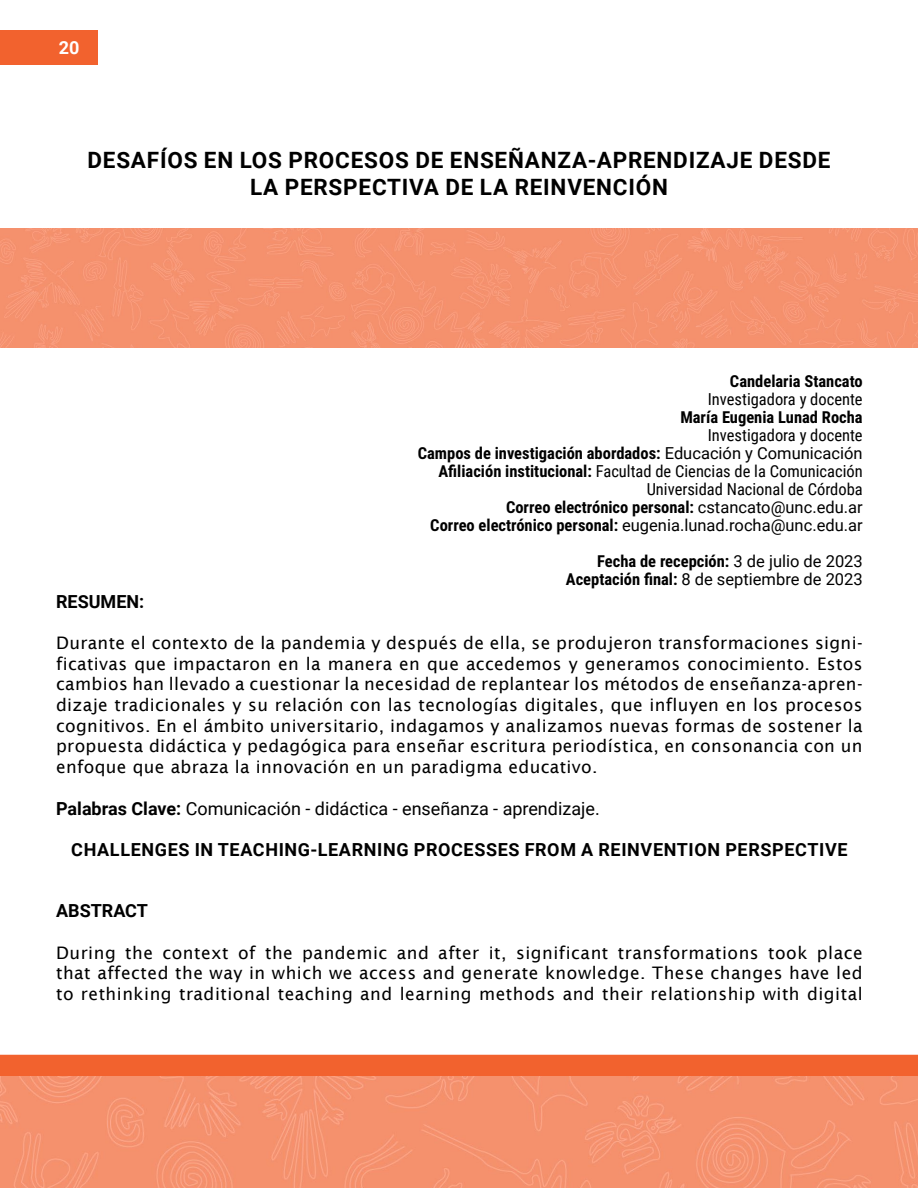
<style>
.page{position:relative;width:918px;height:1188px;background:#fff}
.page>*{position:absolute;margin:0;border:0;box-sizing:border-box;transform-origin:0 0}
.t1{font:700 22.5px/27px "Roboto";letter-spacing:.035em;color:#000;text-align:center}
.t2{font:700 18px "Roboto";letter-spacing:.035em;color:#000}
.t3{font:18px "Roboto";color:#000}
.t4{font:700 18px "Roboto";color:#000}
.t5{font:700 18px "Roboto";color:#fff}
.t6{font:17.25px/20.7px "Lucida Sans";letter-spacing:.025em;color:#000;text-align:justify}
.t7{font:16.5px/18px "Roboto Condensed";color:#000;text-align:right}
.t8{font:16.5px "Roboto";color:#000}
.t9{font:700 16.5px "Roboto Condensed";color:#000}
.s1{font-weight:700}
.s2{font-family:"Roboto"}
.s3{font-family:"Roboto Condensed";font-weight:700}
.s4{font-family:"Roboto";font-weight:400}
</style>
<div class="page">
<div style="left:0;top:30px;width:97px;height:34px;background:#f2622e"></div>
<div style="left:0;top:1055px;width:918px;height:22px;background:#f2622e"></div>
<img style="left:0;top:1077px;width:918px;height:111px">
<img style="left:0;top:229px;width:918px;height:119px">
<p class="t5" style="left:59px;top:35px;width:22px">20</p>
<h1 class="t1" style="left:88px;top:146px;width:745px">DESAFÍOS EN LOS PROCESOS DE ENSEÑANZA-APRENDIZAJE DESDE<br>LA PERSPECTIVA DE LA REINVENCIÓN</h1>
<p class="t9" style="left:730px;top:370px;width:134px">Candelaria Stancato</p>
<p class="t7" style="left:708px;top:390px;width:156px">Investigadora y docente</p>
<p class="t9" style="left:680px;top:406px;width:184px">María Eugenia Lunad Rocha</p>
<p class="t7" style="left:418px;top:426px;width:446px">Investigadora y docente<br><span class="s1">Campos de investigación abordados:</span> <span class="s2">Educación y Comunicación </span><span class="s1">Afiliación institucional:</span> Facultad de Ciencias de la Comunicación Universidad Nacional de Córdoba<br><span class="s1">Correo electrónico personal:</span> <span class="s2">cstancato@unc.edu.ar</span></p>
<p class="t8" style="left:430px;top:514px;width:434px"><span class="s3">Correo electrónico personal:</span> eugenia.lunad.rocha@unc.edu.ar</p>
<p class="t9" style="left:597px;top:550px;width:267px">Fecha de recepción: <span class="s4">3 de julio de 2023</span></p>
<p class="t8" style="left:566px;top:568px;width:298px"><span class="s3">Aceptación final:</span> 8 de septiembre de 2023</p>
<p class="t4" style="left:56px;top:588px;width:90px">RESUMEN:</p>
<p class="t6" style="left:56px;top:632px;width:808px">Durante el contexto de la pandemia y después de ella, se produjeron transformaciones signi&shy;ficativas que impactaron en la manera en que accedemos y generamos conocimiento. Estos cambios han llevado a cuestionar la necesidad de replantear los métodos de enseñanza-apren&shy;dizaje tradicionales y su relación con las tecnologías digitales, que influyen en los procesos cognitivos. En el ámbito universitario, indagamos y analizamos nuevas formas de sostener la propuesta didáctica y pedagógica para enseñar escritura periodística, en consonancia con un enfoque que abraza la innovación en un paradigma educativo.</p>
<p class="t3" style="left:56px;top:796px;width:545px"><span class="s1">Palabras Clave:</span> Comunicación - didáctica - enseñanza - aprendizaje.</p>
<p class="t2" style="left:71px;top:837px;width:778px">CHALLENGES IN TEACHING-LEARNING PROCESSES FROM A REINVENTION PERSPECTIVE</p>
<p class="t4" style="left:56px;top:898px;width:93px">ABSTRACT</p>
<p class="t6" style="left:56px;top:942px;width:808px">During the context of the pandemic and after it, significant transformations took place that affected the way in which we access and generate knowledge. These changes have led to rethinking traditional teaching and learning methods and their relationship with digital</p>
</div>
